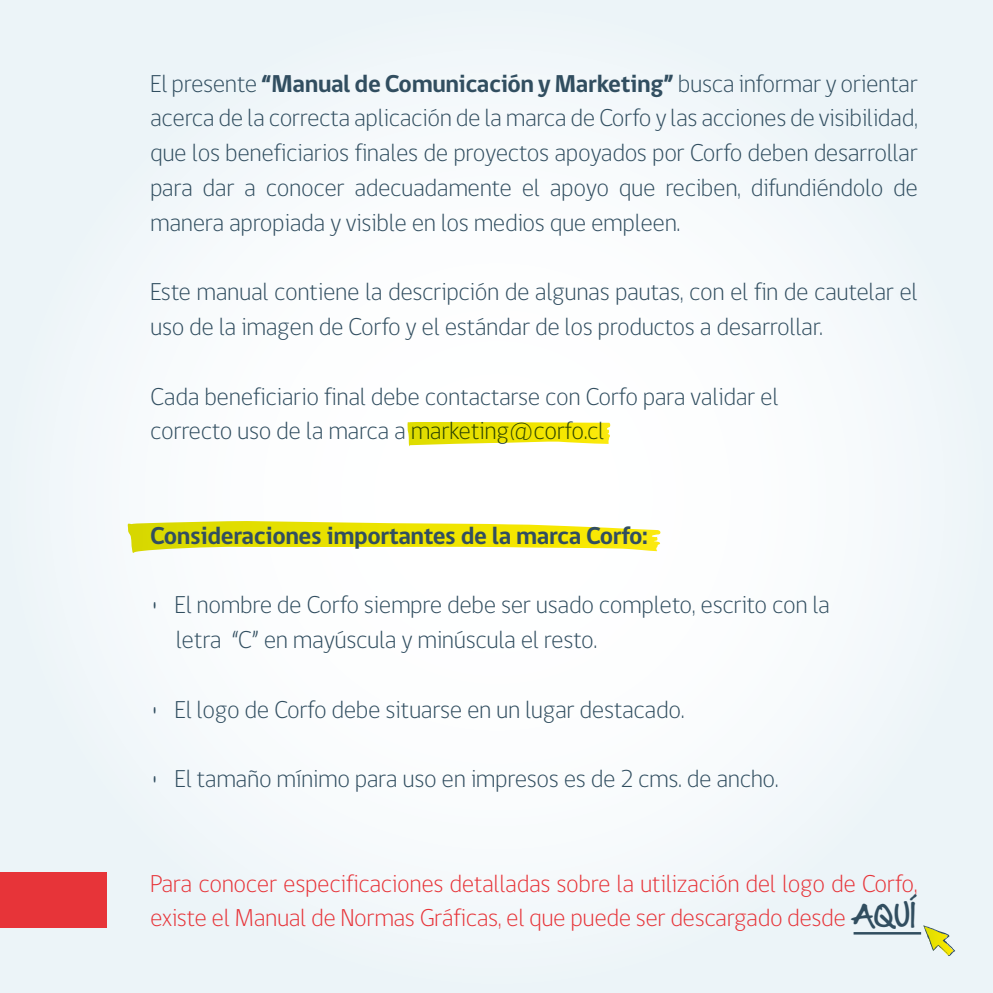
<style>
.page{position:relative;width:993px;height:993px;background:#fff}
.page>*{position:absolute;margin:0;border:0;box-sizing:border-box;transform-origin:0 0}
.t1{font:300 25px/34.8px "gob CL";letter-spacing:-.015em;color:#314e60}
.t2{font:300 25px/34.8px "gob CL";letter-spacing:-.015em;color:#e73439}
.t3{font:700 25px "gob CL";letter-spacing:-.015em;color:#314e60}
.s1{font-weight:700}
.s2{font-family:"Hand Of Sean";font-weight:400;color:#314e60}
</style>
<div class="page">
<div style="left:0;top:0;width:992px;height:992px;background:#f4f9fb"></div>
<div style="left:0;top:872px;width:107px;height:55px;background:#e73439"></div>
<svg style="left:128px;top:521px;width:532px;height:31px"></svg>
<svg style="left:407px;top:422px;width:203px;height:24px"></svg>
<svg style="left:923px;top:925px;width:31px;height:31px"></svg>
<hr style="left:853px;top:931px;width:67px;height:3px;background:#314e60">
<p class="t1" style="left:150px;top:66px;width:769px;text-align:justify">El presente <span class="s1">“Manual de Comunicación y Marketing”</span> busca informar y orientar acerca de la correcta aplicación de la marca de Corfo y las acciones de visibilidad, que los beneficiarios finales de proyectos apoyados por Corfo deben desarrollar para dar a conocer adecuadamente el apoyo que reciben, difundiéndolo de manera apropiada y visible en los medios que empleen.</p>
<p class="t1" style="left:150px;top:275px;width:769px">Este manual contiene la descripción de algunas pautas, con el fin de cautelar el uso de la imagen de Corfo y el estándar de los productos a desarrollar.</p>
<p class="t1" style="left:150px;top:379px;width:629px">Cada beneficiario final debe contactarse con Corfo para validar el correcto uso de la marca a marketing@corfo.cl</p>
<p class="t3" style="left:150px;top:518px;width:499px">Consideraciones importantes de la marca Corfo:</p>
<p class="t1" style="left:176px;top:588px;width:655px;text-indent:-26px">• El nombre de Corfo siempre debe ser usado completo, escrito con la letra “C” en mayúscula y minúscula el resto.</p>
<p class="t1" style="left:150px;top:692px;width:536px">• El logo de Corfo debe situarse en un lugar destacado.</p>
<p class="t1" style="left:150px;top:761px;width:630px">• El tamaño mínimo para uso en impresos es de 2 cms. de ancho.</p>
<p class="t2" style="left:150px;top:866px;width:769px">Para conocer especificaciones detalladas sobre la utilización del logo de Corfo, existe el Manual de Normas Gráficas, el que puede ser descargado desde <span class="s2">AQUÍ</span></p>
</div>
